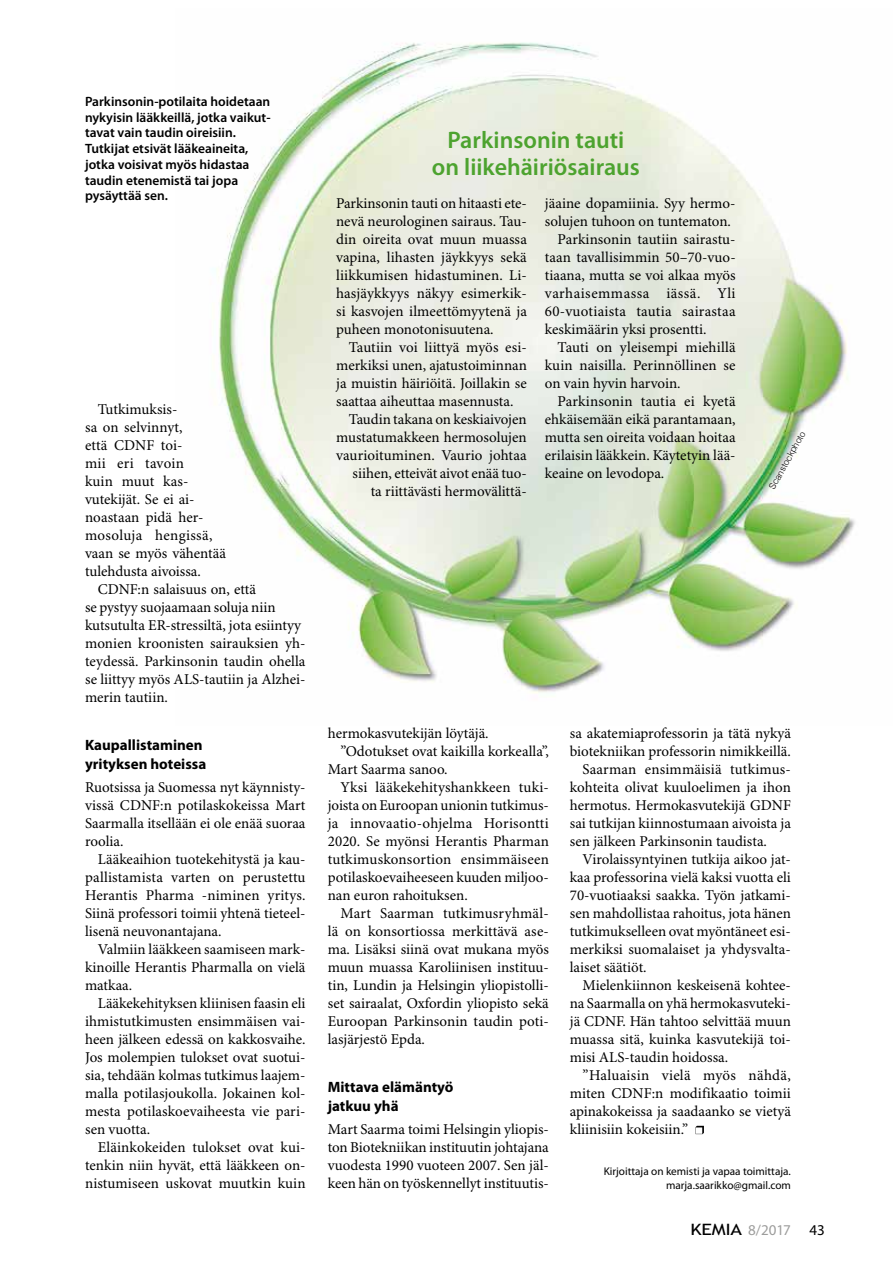
<style>
.page{position:relative;width:893px;height:1263px;background:#fff}
.page>*{position:absolute;margin:0;border:0;box-sizing:border-box;transform-origin:0 0}
.t1{font:600 24px/27px "Myriad Pro";color:#4da32f;text-align:center}
.t2{font:15px/18px "Minion Pro";color:#000;text-align:justify}
.t3{font:700 15px/18.9px "Myriad Pro";color:#000}
.t4{font:15px "Minion Pro";letter-spacing:.02em;color:#000}
.t5{font:15px "Minion Pro";letter-spacing:.03em;color:#000}
.t6{font:15px "Myriad Pro";color:#9d9d9c}
.t7{font:600 13.5px/15.8px "Myriad Pro";color:#000}
.t8{font:11.25px/13.5px "Myriad Pro";color:#000;text-align:right}
.t9{font:300 9px "Helvetica";color:#000}
.s1{font-family:"Trebuchet MS";font-size:15.6px;color:#000}
.s2{color:#000}
</style>
<div class="page">
<img style="left:217px;top:42px;width:638px;height:651px">
<svg style="left:696px;top:1126px;width:8px;height:8px"></svg>
<p class="t7" style="left:85px;top:94px;width:187px">Parkinsonin-potilaita hoidetaan nykyisin lääkkeillä, jotka vaikut&shy;tavat vain taudin oireisiin.<br>Tutkijat etsivät lääkeaineita, jotka voisivat myös hidastaa taudin etenemistä tai jopa pysäyttää sen.</p>
<p class="t2" style="left:85px;top:401px;width:142px;text-align:left;text-indent:13px">Tutkimuksis-<br>sa on selvinnyt,<br>että CDNF toi-<br>mii eri tavoin<br>kuin muut kas&shy;vutekijät. Se ei ai&shy;noastaan pidä her&shy;mosoluja hengissä, vaan se myös vähentää tulehdusta aivoissa.</p>
<p class="t2" style="left:85px;top:581px;width:222px;text-align:left;text-indent:13px">CDNF:n salaisuus on, että<br>se pystyy suojaamaan soluja niin kutsutulta ER-stressiltä, jota esiintyy monien kroonisten sairauksien yh&shy;teydessä. Parkinsonin taudin ohella se liittyy myös ALS-tautiin ja Alzhei&shy;merin tautiin.</p>
<p class="t3" style="left:85px;top:735px;width:123px">Kaupallistaminen yrityksen hoteissa</p>
<p class="t2" style="left:85px;top:779px;width:222px">Ruotsissa ja Suomessa nyt käynnisty&shy;vissä CDNF:n potilaskokeissa Mart Saarmalla itsellään ei ole enää suoraa roolia.</p>
<p class="t2" style="left:85px;top:851px;width:222px;text-indent:13px">Lääkeaihion tuotekehitystä ja kau&shy;pallistamista varten on perustettu Herantis Pharma -niminen yritys.<br>Siinä professori toimii yhtenä tieteel&shy;lisenä neuvonantajana.</p>
<p class="t2" style="left:85px;top:941px;width:222px;text-indent:13px">Valmiin lääkkeen saamiseen mark&shy;kinoille Herantis Pharmalla on vielä matkaa.</p>
<p class="t2" style="left:85px;top:995px;width:222px;text-indent:13px">Lääkekehityksen kliinisen faasin eli ihmistutkimusten ensimmäisen vai&shy;heen jälkeen edessä on kakkosvaihe.<br>Jos molempien tulokset ovat suotui&shy;sia, tehdään kolmas tutkimus laajem&shy;malla potilasjoukolla. Jokainen kol&shy;mesta potilaskoevaiheesta vie pari&shy;sen vuotta.</p>
<p class="t2" style="left:85px;top:1139px;width:222px;text-indent:13px">Eläinkokeiden tulokset ovat kui&shy;tenkin niin hyvät, että lääkkeen on&shy;nistumiseen uskovat muutkin kuin</p>
<h1 class="t1" style="left:432px;top:127px;width:209px">Parkinsonin tauti on liikehäiriösairaus</h1>
<p class="t2" style="left:336px;top:195px;width:192px">Parkinsonin tauti on hitaasti ete&shy;nevä neurologinen sairaus. Tau&shy;din oireita ovat muun muassa vapina, lihasten jäykkyys sekä liikkumisen hidastuminen. Li&shy;hasjäykkyys näkyy esimerkik&shy;si kasvojen ilmeettömyytenä ja puheen monotonisuutena.</p>
<p class="t2" style="left:349px;top:339px;width:179px">Tautiin voi liittyä myös esi-</p>
<p class="t2" style="left:336px;top:357px;width:192px">merkiksi unen, ajatustoiminnan</p>
<p class="t2" style="left:336px;top:375px;width:192px">ja muistin häiriöitä. Joillakin se</p>
<p class="t2" style="left:336px;top:393px;width:179px">saattaa aiheuttaa masennusta.</p>
<p class="t2" style="left:349px;top:411px;width:179px">Taudin takana on keskiaivojen</p>
<p class="t2" style="left:336px;top:429px;width:192px">mustatumakkeen hermosolujen</p>
<p class="t2" style="left:336px;top:447px;width:192px">vaurioituminen. Vaurio johtaa</p>
<p class="t2" style="left:353px;top:465px;width:176px">siihen, etteivät aivot enää tuo-</p>
<p class="t2" style="left:371px;top:483px;width:157px">ta riittävästi hermovälittä-</p>
<p class="t2" style="left:545px;top:195px;width:192px">jäaine dopamiinia. Syy hermo-</p>
<p class="t2" style="left:545px;top:213px;width:188px">solujen tuhoon on tuntematon.</p>
<p class="t2" style="left:558px;top:231px;width:179px">Parkinsonin tautiin sairastu-</p>
<p class="t2" style="left:545px;top:249px;width:192px">taan tavallisimmin 50–70-vuo-</p>
<p class="t2" style="left:545px;top:267px;width:192px">tiaana, mutta se voi alkaa myös</p>
<p class="t5" style="left:545px;top:284px;width:192px">varhaisemmassa iässä. Yli</p>
<p class="t2" style="left:545px;top:303px;width:192px">60-vuotiaista tautia sairastaa</p>
<p class="t2" style="left:545px;top:321px;width:163px">keskimäärin yksi prosentti.</p>
<p class="t2" style="left:558px;top:339px;width:179px">Tauti on yleisempi miehillä</p>
<p class="t2" style="left:545px;top:357px;width:192px">kuin naisilla. Perinnöllinen se</p>
<p class="t2" style="left:545px;top:375px;width:137px">on vain hyvin harvoin.</p>
<p class="t2" style="left:558px;top:393px;width:179px">Parkinsonin tautia ei kyetä</p>
<p class="t2" style="left:545px;top:411px;width:192px">ehkäisemään eikä parantamaan,</p>
<p class="t2" style="left:545px;top:429px;width:192px">mutta sen oireita voidaan hoitaa</p>
<p class="t2" style="left:545px;top:447px;width:192px">erilaisin lääkkein. Käytetyin lää-</p>
<p class="t2" style="left:545px;top:465px;width:121px">keaine on levodopa.</p>
<p class="t9" style="left:765px;top:485px;width:67px;rotate:-61deg">Scanstockphoto</p>
<p class="t2" style="left:328px;top:725px;width:162px">hermokasvutekijän löytäjä.</p>
<p class="t2" style="left:340px;top:743px;width:210px">”Odotukset ovat kaikilla korkealla”,</p>
<p class="t2" style="left:328px;top:761px;width:121px">Mart Saarma sanoo.</p>
<p class="t2" style="left:340px;top:779px;width:210px">Yksi lääkekehityshankkeen tuki-</p>
<p class="t2" style="left:328px;top:797px;width:223px">joista on Euroopan unionin tutkimus-</p>
<p class="t2" style="left:328px;top:815px;width:223px">ja innovaatio-ohjelma Horisontti</p>
<p class="t2" style="left:328px;top:833px;width:223px">2020. Se myönsi Herantis Pharman</p>
<p class="t2" style="left:328px;top:851px;width:223px">tutkimuskonsortion ensimmäiseen</p>
<p class="t2" style="left:328px;top:869px;width:223px">potilaskoevaiheeseen kuuden miljoo-</p>
<p class="t2" style="left:328px;top:887px;width:142px">nan euron rahoituksen.</p>
<p class="t2" style="left:340px;top:905px;width:210px">Mart Saarman tutkimusryhmäl-</p>
<p class="t2" style="left:328px;top:923px;width:223px">lä on konsortiossa merkittävä ase-</p>
<p class="t2" style="left:328px;top:941px;width:223px">ma. Lisäksi siinä ovat mukana myös</p>
<p class="t2" style="left:328px;top:959px;width:223px">muun muassa Karoliinisen instituu-</p>
<p class="t2" style="left:328px;top:977px;width:223px">tin, Lundin ja Helsingin yliopistolli-</p>
<p class="t2" style="left:328px;top:995px;width:223px">set sairaalat, Oxfordin yliopisto sekä</p>
<p class="t2" style="left:328px;top:1013px;width:223px">Euroopan Parkinsonin taudin poti-</p>
<p class="t2" style="left:328px;top:1031px;width:99px">lasjärjestö Epda.</p>
<p class="t3" style="left:328px;top:1077px;width:127px">Mittava elämäntyö jatkuu yhä</p>
<p class="t2" style="left:328px;top:1121px;width:223px">Mart Saarma toimi Helsingin yliopis&shy;ton Biotekniikan instituutin johtajana vuodesta 1990 vuoteen 2007. Sen jäl&shy;keen hän on työskennellyt instituutis-</p>
<p class="t2" style="left:570px;top:725px;width:223px">sa akatemiaprofessorin ja tätä nykyä</p>
<p class="t2" style="left:570px;top:743px;width:223px">biotekniikan professorin nimikkeillä.</p>
<p class="t2" style="left:583px;top:761px;width:210px">Saarman ensimmäisiä tutkimus-</p>
<p class="t2" style="left:570px;top:779px;width:223px">kohteita olivat kuuloelimen ja ihon</p>
<p class="t2" style="left:570px;top:797px;width:223px">hermotus. Hermokasvutekijä GDNF</p>
<p class="t2" style="left:570px;top:815px;width:223px">sai tutkijan kiinnostumaan aivoista ja</p>
<p class="t2" style="left:570px;top:833px;width:199px">sen jälkeen Parkinsonin taudista.</p>
<p class="t2" style="left:583px;top:851px;width:210px">Virolaissyntyinen tutkija aikoo jat-</p>
<p class="t2" style="left:570px;top:869px;width:223px">kaa professorina vielä kaksi vuotta eli</p>
<p class="t2" style="left:570px;top:887px;width:223px">70-vuotiaaksi saakka. Työn jatkami-</p>
<p class="t2" style="left:570px;top:905px;width:223px">sen mahdollistaa rahoitus, jota hänen</p>
<p class="t2" style="left:570px;top:923px;width:223px">tutkimukselleen ovat myöntäneet esi-</p>
<p class="t2" style="left:570px;top:941px;width:223px">merkiksi suomalaiset ja yhdysvalta-</p>
<p class="t2" style="left:570px;top:959px;width:78px">laiset säätiöt.</p>
<p class="t2" style="left:583px;top:977px;width:210px">Mielenkiinnon keskeisenä kohtee-</p>
<p class="t2" style="left:570px;top:995px;width:223px">na Saarmalla on yhä hermokasvuteki-</p>
<p class="t2" style="left:570px;top:1013px;width:223px">jä CDNF. Hän tahtoo selvittää muun</p>
<p class="t2" style="left:570px;top:1031px;width:223px">muassa sitä, kuinka kasvutekijä toi-</p>
<p class="t2" style="left:570px;top:1049px;width:160px">misi ALS-taudin hoidossa.</p>
<p class="t4" style="left:583px;top:1066px;width:210px">”Haluaisin vielä myös nähdä,</p>
<p class="t2" style="left:570px;top:1085px;width:223px">miten CDNF:n modifikaatio toimii</p>
<p class="t2" style="left:570px;top:1103px;width:223px">apinakokeissa ja saadaanko se vietyä</p>
<p class="t2" style="left:570px;top:1121px;width:120px">kliinisiin kokeisiin.”</p>
<p class="t8" style="left:604px;top:1164px;width:189px">Kirjoittaja on kemisti ja vapaa toimittaja. marja.saarikko@gmail.com</p>
<p class="t6" style="left:690px;top:1220px;width:136px"><span class="s1">KEMIA</span> 8/2017 <span class="s2">43</span></p>
</div>
